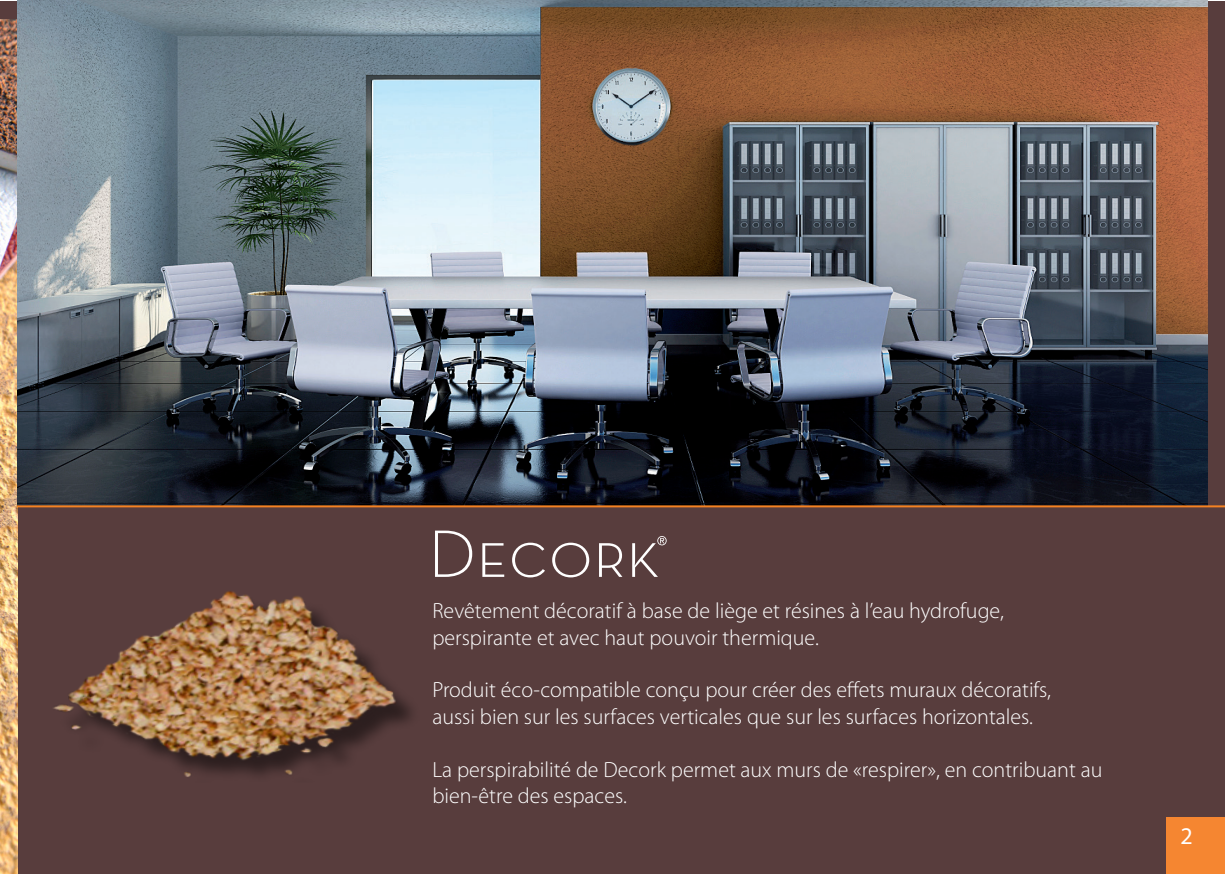
<style>
.page{position:relative;width:1225px;height:874px;background:#fff}
.page>*{position:absolute;margin:0;border:0;box-sizing:border-box;transform-origin:0 0}
.t1{font:68px "Neutra Text Light SC";color:#fff;scale:1.06 1}
.t2{font:24px "Myriad Pro";color:#fff}
.t3{font:300 22px/26.4px "Myriad Pro";color:#fff}
</style>
<div class="page">
<div style="left:0;top:1px;width:1225px;height:872px;background:#583d3d"></div>
<img style="left:0;top:19px;width:17px;height:854px">
<img style="left:18px;top:0;width:1190px;height:505px">
<hr style="left:17px;top:505px;width:1208px;height:2px;background:#f58222">
<img style="left:53px;top:591px;width:359px;height:186px">
<svg style="left:657px;top:536px;width:9px;height:9px"></svg>
<div style="left:1166px;top:817px;width:59px;height:56px;background:#f58631"></div>
<p class="t1" style="left:427px;top:512px;width:221px">Decork</p>
<p class="t3" style="left:432px;top:597px;width:573px">Revêtement décoratif à base de liège et résines à l’eau hydrofuge,</p>
<p class="t3" style="left:432px;top:623px;width:388px">perspirante et avec haut pouvoir thermique.</p>
<p class="t3" style="left:432px;top:676px;width:620px">Produit éco-compatible conçu pour créer des effets muraux décoratifs,</p>
<p class="t3" style="left:432px;top:702px;width:602px">aussi bien sur les surfaces verticales que sur les surfaces horizontales.</p>
<p class="t3" style="left:432px;top:755px;width:671px">La perspirabilité de Decork permet aux murs de «respirer», en contribuant au bien-être des espaces.</p>
<p class="t2" style="left:1180px;top:821px;width:14px">2</p>
</div>
